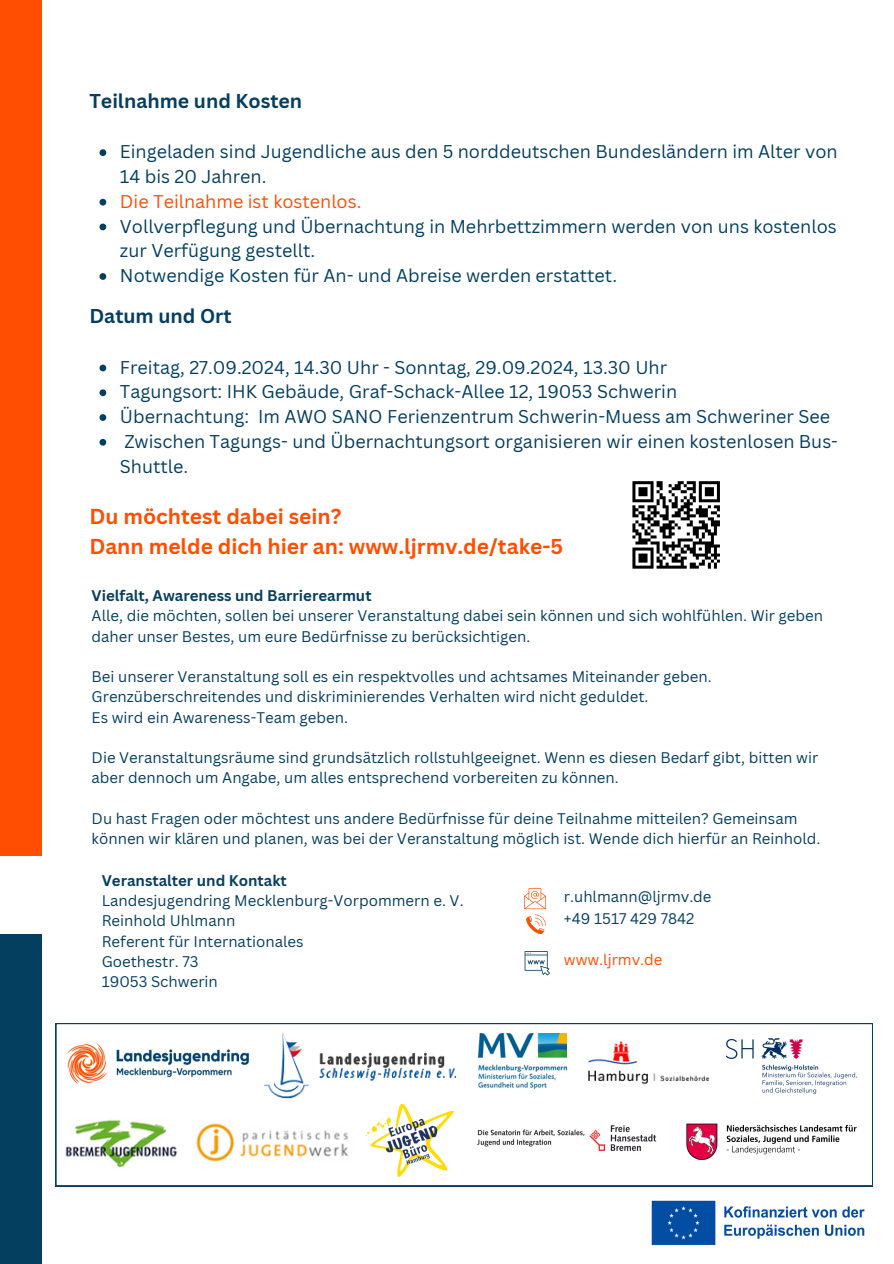
<style>
.page{position:relative;width:894px;height:1264px;background:#fff}
.page>*{position:absolute;margin:0;border:0;box-sizing:border-box;transform-origin:0 0}
.t1{font:700 21px/29.2px "Canva Sans";color:#ff4e00}
.t2{font:700 19.5px "Canva Sans";color:#053f60}
.t3{font:18px/24.8px "Canva Sans";color:#053f60}
.t4{font:18px "Canva Sans";color:#ff4e00}
.t5{font:15px/20.2px "Canva Sans";color:#053f60}
.t6{font:700 15px "Canva Sans";color:#053f60}
.t7{font:15px "Canva Sans";color:#ff4e01}
</style>
<div class="page">
<div style="left:0;top:0;width:42px;height:856px;background:#ff4e01"></div>
<div style="left:0;top:934px;width:42px;height:329px;background:#053f60"></div>
<svg style="left:524px;top:888px;width:21px;height:45px"></svg>
<svg style="left:524px;top:951px;width:26px;height:24px"></svg>
<svg style="left:56px;top:1023px;width:816px;height:163px"></svg>
<img style="left:55px;top:1026px;width:214px;height:72px">
<img style="left:264px;top:1033px;width:192px;height:65px">
<img style="left:64px;top:1113px;width:114px;height:56px">
<img style="left:680px;top:1116px;width:181px;height:50px">
<img style="left:479px;top:1033px;width:87px;height:55px">
<img style="left:714px;top:1027px;width:154px;height:77px">
<img style="left:573px;top:1032px;width:152px;height:60px">
<svg style="left:99px;top:364px;width:7px;height:7px"></svg>
<svg style="left:99px;top:389px;width:7px;height:7px"></svg>
<svg style="left:99px;top:414px;width:7px;height:7px"></svg>
<svg style="left:99px;top:439px;width:7px;height:6px"></svg>
<svg style="left:632px;top:481px;width:88px;height:88px"></svg>
<img style="left:651px;top:1200px;width:214px;height:46px">
<img style="left:366px;top:1104px;width:87px;height:72px">
<img style="left:187px;top:1115px;width:173px;height:52px">
<img style="left:471px;top:1110px;width:191px;height:55px">
<svg style="left:99px;top:149px;width:7px;height:7px"></svg>
<svg style="left:99px;top:199px;width:7px;height:6px"></svg>
<svg style="left:99px;top:223px;width:7px;height:7px"></svg>
<svg style="left:99px;top:273px;width:7px;height:7px"></svg>
<p class="t2" style="left:89px;top:87px;width:214px">Teilnahme und Kosten</p>
<p class="t3" style="left:120px;top:139px;width:719px">Eingeladen sind Jugendliche aus den 5 norddeutschen Bundesländern im Alter von<br>14 bis 20 Jahren.</p>
<p class="t4" style="left:120px;top:188px;width:243px">Die Teilnahme ist kostenlos.</p>
<p class="t3" style="left:120px;top:213px;width:718px">Vollverpflegung und Übernachtung in Mehrbettzimmern werden von uns kostenlos zur Verfügung gestellt.</p>
<p class="t3" style="left:120px;top:263px;width:498px">Notwendige Kosten für An- und Abreise werden erstattet.</p>
<p class="t2" style="left:89px;top:302px;width:144px">Datum und Ort</p>
<p class="t3" style="left:120px;top:354px;width:548px">Freitag, 27.09.2024, 14.30 Uhr - Sonntag, 29.09.2024, 13.30 Uhr</p>
<p class="t3" style="left:120px;top:379px;width:558px">Tagungsort: IHK Gebäude, Graf-Schack-Allee 12, 19053 Schwerin</p>
<h1 class="t3" style="left:120px;top:404px;width:711px">Übernachtung: Im AWO SANO Ferienzentrum Schwerin-Muess am Schweriner See</h1>
<p class="t3" style="left:120px;top:428px;width:719px">Zwischen Tagungs- und Übernachtungsort organisieren wir einen kostenlosen Bus-<br>Shuttle.</p>
<p class="t1" style="left:89px;top:501px;width:475px">Du möchtest dabei sein?<br>Dann melde dich hier an: www.ljrmv.de/take-5</p>
<p class="t6" style="left:92px;top:585px;width:281px">Vielfalt, Awareness und Barrierearmut</p>
<p class="t5" style="left:92px;top:605px;width:732px">Alle, die möchten, sollen bei unserer Veranstaltung dabei sein können und sich wohlfühlen. Wir geben daher unser Bestes, um eure Bedürfnisse zu berücksichtigen.</p>
<p class="t5" style="left:92px;top:666px;width:621px">Bei unserer Veranstaltung soll es ein respektvolles und achtsames Miteinander geben.</p>
<p class="t5" style="left:92px;top:686px;width:558px">Grenzüberschreitendes und diskriminierendes Verhalten wird nicht geduldet.</p>
<p class="t5" style="left:92px;top:706px;width:258px">Es wird ein Awareness-Team geben.</p>
<p class="t5" style="left:92px;top:747px;width:728px">Die Veranstaltungsräume sind grundsätzlich rollstuhlgeeignet. Wenn es diesen Bedarf gibt, bitten wir aber dennoch um Angabe, um alles entsprechend vorbereiten zu können.</p>
<p class="t5" style="left:92px;top:808px;width:730px">Du hast Fragen oder möchtest uns andere Bedürfnisse für deine Teilnahme mitteilen? Gemeinsam können wir klären und planen, was bei der Veranstaltung möglich ist. Wende dich hierfür an Reinhold.</p>
<p class="t6" style="left:102px;top:869px;width:186px">Veranstalter und Kontakt</p>
<p class="t5" style="left:102px;top:890px;width:363px">Landesjugendring Mecklenburg-Vorpommern e. V.</p>
<p class="t5" style="left:102px;top:910px;width:135px">Reinhold Uhlmann</p>
<p class="t5" style="left:102px;top:930px;width:203px">Referent für Internationales</p>
<p class="t5" style="left:102px;top:951px;width:98px">Goethestr. 73</p>
<p class="t5" style="left:102px;top:971px;width:118px">19053 Schwerin</p>
<p class="t5" style="left:563px;top:886px;width:149px">r.uhlmann@ljrmv.de</p>
<p class="t5" style="left:563px;top:907px;width:132px">+49 1517 429 7842</p>
<p class="t7" style="left:563px;top:949px;width:100px">www.ljrmv.de</p>
</div>
